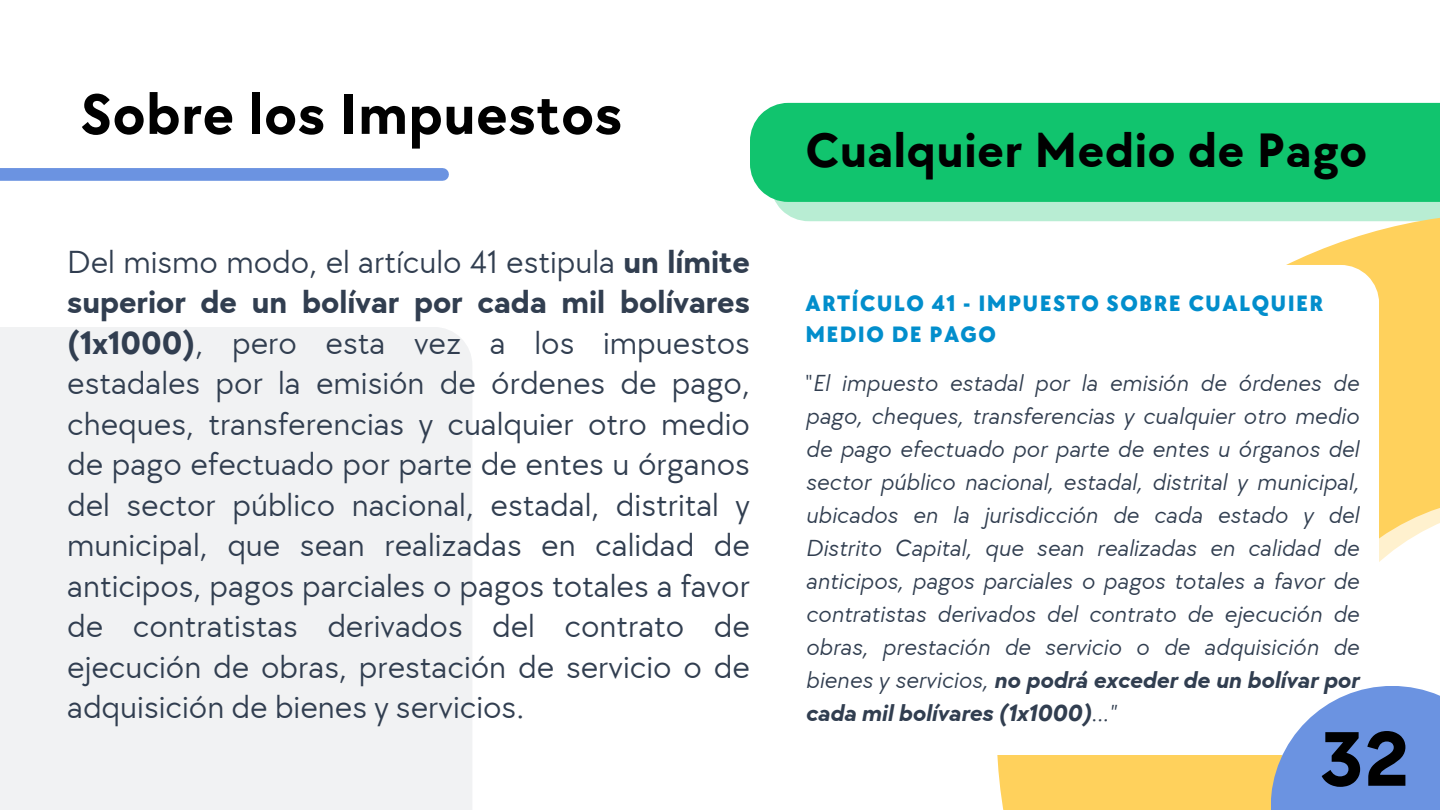
<style>
.page{position:relative;width:1440px;height:810px;background:#fff}
.page>*{position:absolute;margin:0;border:0;box-sizing:border-box;transform-origin:0 0}
.t1{font:700 80px "TT Chocolates";color:#000}
.t2{font:700 58.9px "TT Chocolates";letter-spacing:.015em;color:#000}
.t3{font:700 49.9px "TT Chocolates";letter-spacing:.015em;color:#000}
.t4{font:33px/40.5px "TT Chocolates";color:#313e50;text-align:justify}
.t5{font:italic 24px/33px "TT Chocolates";color:#313e50;text-align:justify}
.t6{font:800 23px/31.5px "TT Chocolates";letter-spacing:.06em;color:#028ecc}
.s1{font-weight:700}
.s2{font-style:normal}
</style>
<div class="page">
<div style="left:776px;top:202px;width:181px;height:19px;background:#b8edd3"></div>
<svg style="left:957px;top:202px;width:483px;height:608px"></svg>
<svg style="left:957px;top:265px;width:422px;height:490px"></svg>
<svg style="left:1271px;top:686px;width:169px;height:124px;background:#82a3e4"></svg>
<div style="left:0;top:168px;width:443px;height:13px;background:#6b93e1"></div>
<div style="left:0;top:327px;width:472px;height:483px;background:#f1f2f3"></div>
<div style="left:750px;top:103px;width:690px;height:99px;background:#11c46e"></div>
<p class="t2" style="left:81px;top:81px;width:543px">Sobre los Impuestos</p>
<p class="t4" style="left:67px;top:243px;width:684px">Del mismo modo, el artículo 41 estipula <span class="s1">un límite superior de un bolívar por cada mil bolívares (1x1000)</span>, pero esta vez a los impuestos estadales por la emisión de órdenes de pago, cheques, transferencias y cualquier otro medio de pago efectuado por parte de entes u órganos del sector público nacional, estadal, distrital y municipal, que sean realizadas en calidad de anticipos, pagos parciales o pagos totales a favor de contratistas derivados del contrato de ejecución de obras, prestación de servicio o de adquisición de bienes y servicios.</p>
<p class="t3" style="left:806px;top:122px;width:563px">Cualquier Medio de Pago</p>
<p class="t6" style="left:805px;top:288px;width:519px">ARTÍCULO 41 - IMPUESTO SOBRE CUALQUIER<br>MEDIO DE PAGO</p>
<p class="t5" style="left:805px;top:367px;width:555px"><span class="s2">"</span>El impuesto estadal por la emisión de órdenes de pago, cheques, transferencias y cualquier otro medio de pago efectuado por parte de entes u órganos del sector público nacional, estadal, distrital y municipal, ubicados en la jurisdicción de cada estado y del Distrito Capital, que sean realizadas en calidad de anticipos, pagos parciales o pagos totales a favor de contratistas derivados del contrato de ejecución de obras, prestación de servicio o de adquisición de bienes y servicios, <span class="s1">no podrá exceder de un bolívar por cada mil bolívares (1x1000)</span><span class="s2">.</span>.."</p>
<p class="t1" style="left:1320px;top:714px;width:90px">32</p>
</div>
